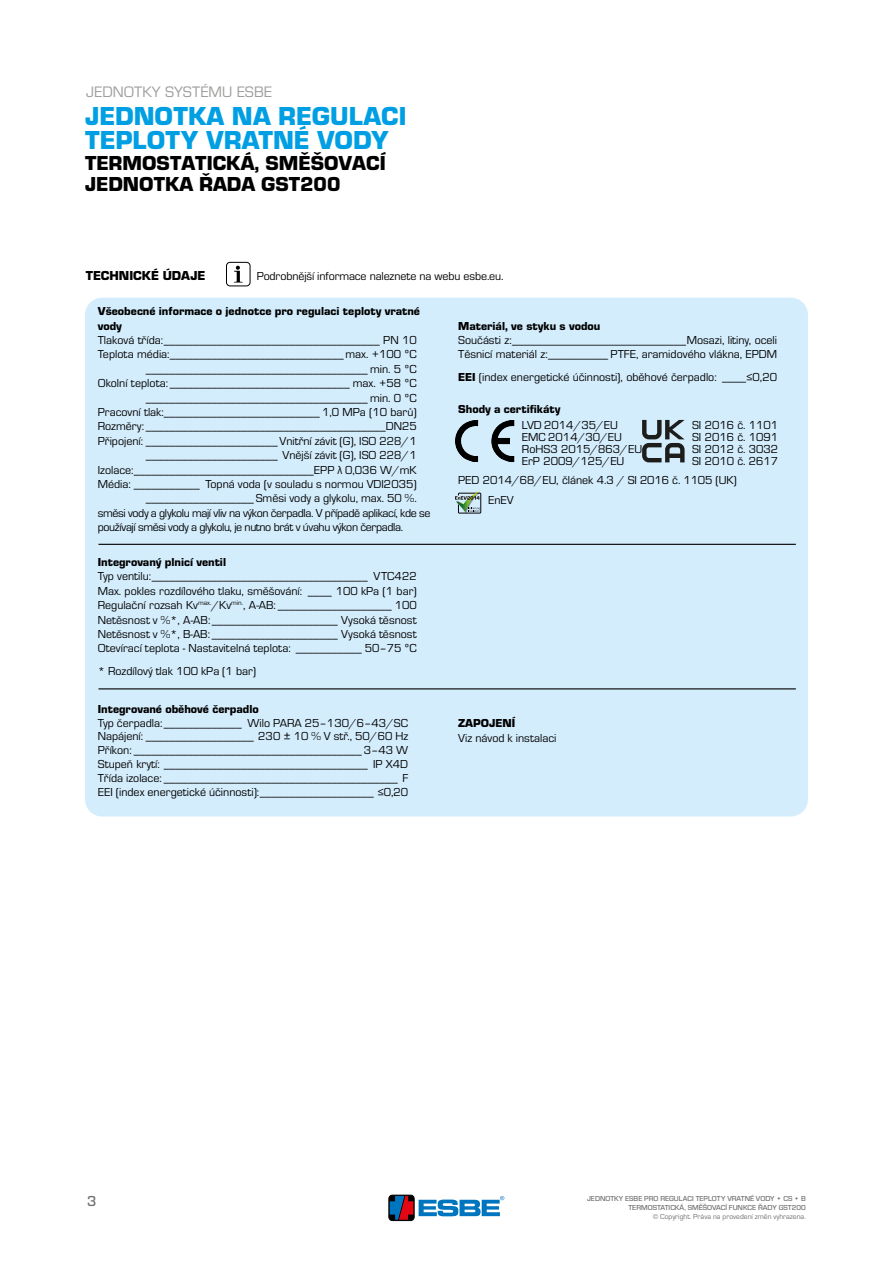
<style>
.page{position:relative;width:893px;height:1263px;background:#fff}
.page>*{position:absolute;margin:0;border:0;box-sizing:border-box;transform-origin:0 0}
.t1{font:700 27px/24px "ESBE Eurostile";color:#009fe3}
.t2{font:700 21px/21px "ESBE Eurostile";color:#000}
.t3{font:15.75px "ESBE Eurostile";color:#9d9d9c}
.t4{font:500 15px "ESBE Eurostile";color:#706f6f}
.t5{font:700 13.5px "ESBE Eurostile";color:#000}
.t6{font:12px/14.4px "ESBE Eurostile";color:#000;text-align:justify}
.t7{font:700 12px/14.4px "ESBE Eurostile";color:#000}
.t8{font:12px "ESBE Eurostile";letter-spacing:-.03em;color:#000}
.t9{font:500 7.5px/9px "ESBE Eurostile";color:#706f6f;text-align:right}
.t10{font:7.5px "ESBE Eurostile";color:#706f6f}
.s1{font-weight:700}
</style>
<div class="page">
<div style="left:85px;top:298px;width:723px;height:518px;background:#d4edfc;border-radius:17px"></div>
<hr style="left:98px;top:544px;width:698px;height:1px;background:#000">
<hr style="left:98px;top:688px;width:698px;height:1px;background:#000">
<div style="left:226px;top:262px;width:24px;height:24px;border:1px solid #000;border-radius:4px"></div>
<svg style="left:234px;top:266px;width:8px;height:17px"></svg>
<svg style="left:455px;top:420px;width:23px;height:42px"></svg>
<svg style="left:491px;top:420px;width:23px;height:42px"></svg>
<svg style="left:642px;top:420px;width:43px;height:42px"></svg>
<svg style="left:455px;top:491px;width:26px;height:23px"></svg>
<div style="left:389px;top:1195px;width:25px;height:25px;border:1px solid #000;border-radius:4px"></div>
<svg style="left:390px;top:1196px;width:23px;height:24px"></svg>
<svg style="left:419px;top:1196px;width:85px;height:20px"></svg>
<h3 class="t3" style="left:86px;top:83px;width:187px">JEDNOTKY SYSTÉMU ESBE</h3>
<h1 class="t1" style="left:85px;top:105px;width:323px">JEDNOTKA NA REGULACI<br>TEPLOTY VRATNÉ VODY</h1>
<h2 class="t2" style="left:85px;top:153px;width:302px">TERMOSTATICKÁ, SMĚŠOVACÍ<br>JEDNOTKA ŘADA GST200</h2>
<p class="t5" style="left:86px;top:268px;width:121px">TECHNICKÉ ÚDAJE</p>
<p class="t6" style="left:257px;top:269px;width:248px">Podrobnější informace naleznete na webu esbe.eu.</p>
<p class="t7" style="left:98px;top:304px;width:324px">Všeobecné informace o jednotce pro regulaci teploty vratné vody</p>
<p class="t6" style="left:98px;top:333px;width:320px">Tlaková třída:____________________________________ PN 10</p>
<p class="t6" style="left:98px;top:347px;width:320px">Teplota média:_____________________________ max. +100 ºC</p>
<p class="t6" style="left:146px;top:362px;width:272px">_____________________________________ min. 5 ºC</p>
<p class="t6" style="left:98px;top:376px;width:320px">Okolní teplota:______________________________ max. +58 ºC</p>
<p class="t6" style="left:146px;top:391px;width:272px">_____________________________________ min. 0 ºC</p>
<p class="t6" style="left:98px;top:405px;width:320px">Pracovní tlak:__________________________ 1,0 MPa (10 barů)</p>
<p class="t6" style="left:98px;top:419px;width:320px">Rozměry:________________________________________DN25</p>
<p class="t6" style="left:98px;top:434px;width:320px">Připojení: ______________________Vnitřní závit (G), ISO 228/1</p>
<p class="t6" style="left:146px;top:448px;width:272px">______________________ Vnější závit (G), ISO 228/1</p>
<p class="t6" style="left:98px;top:463px;width:320px">Izolace:______________________________EPP λ 0,036 W/mK</p>
<p class="t6" style="left:98px;top:477px;width:320px">Média: ___________ Topná voda (v souladu s normou VDI2035)</p>
<p class="t6" style="left:146px;top:491px;width:272px">__________________ Směsi vody a glykolu, max. 50 %.</p>
<p class="t8" style="left:98px;top:506px;width:334px">směsi vody a glykolu mají vliv na výkon čerpadla. V případě aplikací, kde se</p>
<p class="t8" style="left:98px;top:521px;width:307px">používají směsi vody a glykolu, je nutno brát v úvahu výkon čerpadla.</p>
<p class="t7" style="left:458px;top:319px;width:144px">Materiál, ve styku s vodou</p>
<p class="t6" style="left:458px;top:333px;width:320px">Součásti z:_____________________________Mosazi, litiny, oceli<br>Těsnicí materiál z:__________ PTFE, aramidového vlákna, EPDM</p>
<p class="t6" style="left:458px;top:370px;width:320px"><span class="s1">EEI</span> (index energetické účinnosti), oběhové čerpadlo: ____≤0,20</p>
<p class="t7" style="left:458px;top:402px;width:104px">Shody a certifikáty</p>
<p class="t6" style="left:522px;top:418px;width:97px">LVD 2014/35/EU</p>
<p class="t6" style="left:692px;top:418px;width:88px">SI 2016 č. 1101</p>
<p class="t6" style="left:522px;top:430px;width:102px">EMC 2014/30/EU</p>
<p class="t6" style="left:692px;top:430px;width:88px">SI 2016 č. 1091</p>
<p class="t6" style="left:522px;top:442px;width:122px">RoHS3 2015/863/EU</p>
<p class="t6" style="left:692px;top:442px;width:88px">SI 2012 č. 3032</p>
<p class="t6" style="left:522px;top:454px;width:104px">ErP 2009/125/EU</p>
<p class="t6" style="left:458px;top:452px;width:322px;line-height:18.6px;text-indent:234px">SI 2010 č. 2617<br>PED 2014/68/EU, článek 4.3 / SI 2016 č. 1105 (UK)</p>
<p class="t6" style="left:488px;top:493px;width:27px">EnEV</p>
<p class="t7" style="left:98px;top:555px;width:130px">Integrovaný plnicí ventil</p>
<p class="t6" style="left:98px;top:569px;width:320px">Typ ventilu:____________________________________ VTC422<br>Max. pokles rozdílového tlaku, směšování: ____ 100 kPa (1 bar)<br>Regulační rozsah Kv<sup>max.</sup>/Kv<sup>min.</sup>, A-AB: ___________________ 100<br>Netěsnost v %*, A-AB:_____________________ Vysoká těsnost Netěsnost v %*, B-AB: _____________________ Vysoká těsnost Otevírací teplota - Nastavitelná teplota: ___________ 50–75 ºC</p>
<p class="t6" style="left:98px;top:664px;width:160px">* Rozdílový tlak 100 kPa (1 bar)</p>
<p class="t7" style="left:98px;top:702px;width:162px">Integrované oběhové čerpadlo</p>
<p class="t6" style="left:98px;top:716px;width:312px;line-height:13.8px">Typ čerpadla:_____________ Wilo PARA 25‒130/6‒43/SC Napájení: __________________ 230 ± 10 % V stř., 50/60 Hz Příkon: ______________________________________ 3–43 W Stupeň krytí: __________________________________ IP X4D Třída izolace: _______________________________________ F EEI (index energetické účinnosti):___________________ ≤0,20</p>
<p class="t7" style="left:458px;top:716px;width:58px">ZAPOJENÍ</p>
<p class="t6" style="left:458px;top:731px;width:100px">Viz návod k instalaci</p>
<p class="t4" style="left:87px;top:1193px;width:11px">3</p>
<p class="t9" style="left:587px;top:1194px;width:220px">JEDNOTKY ESBE PRO REGULACI TEPLOTY VRATNÉ VODY • CS • B<br>TERMOSTATICKÁ, SMĚŠOVACÍ FUNKCE ŘADY GST200</p>
<p class="t10" style="left:653px;top:1212px;width:155px">© Copyright. Práva na provedení změn vyhrazena.</p>
</div>
